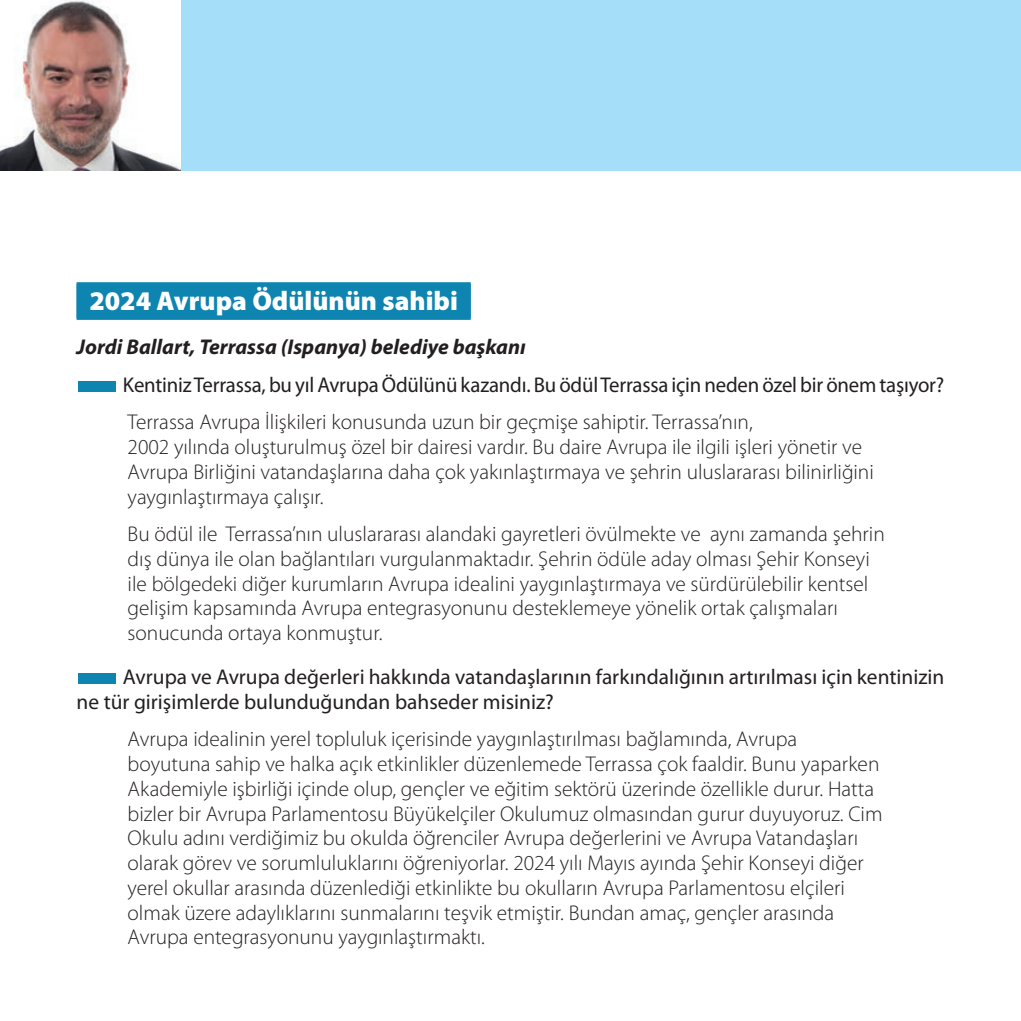
<style>
.page{position:relative;width:1021px;height:1021px;background:#fff}
.page>*{position:absolute;margin:0;border:0;box-sizing:border-box;transform-origin:0 0}
.t1{font:900 27px "Myriad Pro";color:#fff}
.t2{font:300 21.38px/24.8px "Myriad Pro";color:#231f20}
.t3{font:21.38px/37.6px "Myriad Pro";color:#231f20}
.t4{font:italic 700 21.38px "Myriad Pro";color:#231f20}
.s1{color:#0e84b1}
.s2{font-weight:300}
</style>
<div class="page">
<div style="left:77px;top:284px;width:393px;height:36px;background:#0e84b1"></div>
<div style="left:77px;top:282px;width:393px;height:36px;background:#0e84b1"></div>
<hr style="left:1020px;top:0;width:1px;height:255px;background:#4bb1db">
<div style="left:0;top:0;width:1020px;height:170px;background:#a4def8"></div>
<img style="left:0;top:0;width:180px;height:170px">
<p class="t1" style="left:89px;top:283px;width:370px">2024 Avrupa Ödülünün sahibi</p>
<p class="t4" style="left:77px;top:333px;width:451px">Jordi Ballart, Terrassa (Ispanya) belediye başkanı</p>
<p class="t3" style="left:128px;top:365px;width:818px;text-indent:-51px"><span class="s1">■</span>Kentiniz Terrassa, bu yıl Avrupa Ödülünü kazandı. Bu ödül Terrassa için neden özel bir önem taşıyor?<br><span class="s2">Terrassa Avrupa İlişkileri konusunda uzun bir geçmişe sahiptir. Terrassa’nın,</span></p>
<p class="t2" style="left:128px;top:434px;width:747px">2002 yılında oluşturulmuş özel bir dairesi vardır. Bu daire Avrupa ile ilgili işleri yönetir ve<br>Avrupa Birliğini vatandaşlarına daha çok yakınlaştırmaya ve şehrin uluslararası bilinirliğini yaygınlaştırmaya çalışır.</p>
<p class="t2" style="left:128px;top:521px;width:758px">Bu ödül ile Terrassa’nın uluslararası alandaki gayretleri övülmekte ve aynı zamanda şehrin dış dünya ile olan bağlantıları vurgulanmaktadır. Şehrin ödüle aday olması Şehir Konseyi ile bölgedeki diğer kurumların Avrupa idealini yaygınlaştırmaya ve sürdürülebilir kentsel gelişim kapsamında Avrupa entegrasyonunu desteklemeye yönelik ortak çalışmaları sonucunda ortaya konmuştur.</p>
<p class="t3" style="left:77px;top:664px;width:869px;line-height:24.8px"><span class="s1">■</span>Avrupa ve Avrupa değerleri hakkında vatandaşlarının farkındalığının artırılması için kentinizin ne tür girişimlerde bulunduğundan bahseder misiniz?</p>
<p class="t2" style="left:128px;top:726px;width:756px">Avrupa idealinin yerel topluluk içerisinde yaygınlaştırılması bağlamında, Avrupa boyutuna sahip ve halka açık etkinlikler düzenlemede Terrassa çok faaldir. Bunu yaparken Akademiyle işbirliği içinde olup, gençler ve eğitim sektörü üzerinde özellikle durur. Hatta bizler bir Avrupa Parlamentosu Büyükelçiler Okulumuz olmasından gurur duyuyoruz. Cim Okulu adını verdiğimiz bu okulda öğrenciler Avrupa değerlerini ve Avrupa Vatandaşları olarak görev ve sorumluluklarını öğreniyorlar. 2024 yılı Mayıs ayında Şehir Konseyi diğer yerel okullar arasında düzenlediği etkinlikte bu okulların Avrupa Parlamentosu elçileri olmak üzere adaylıklarını sunmalarını teşvik etmiştir. Bundan amaç, gençler arasında Avrupa entegrasyonunu yaygınlaştırmaktı.</p>
</div>
